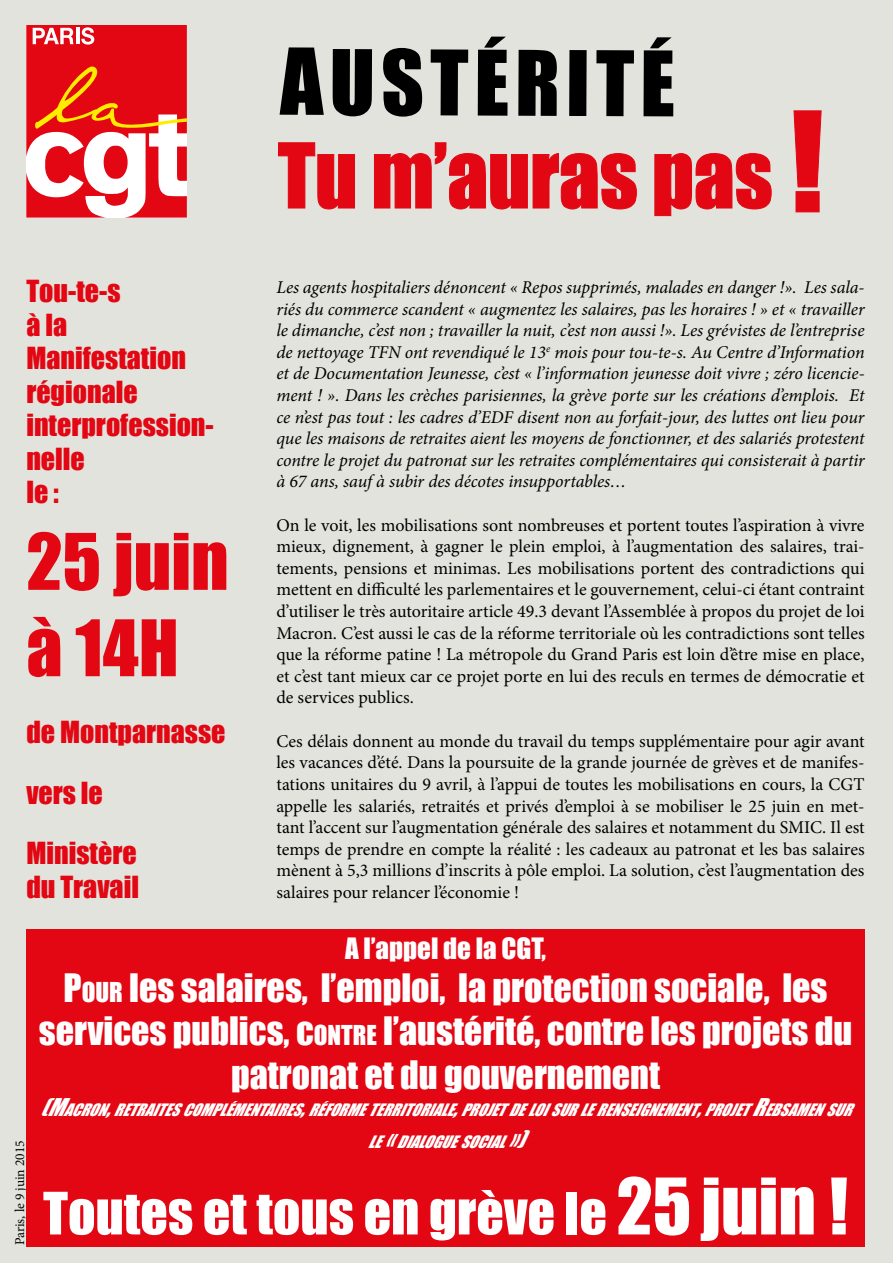
<style>
.page{position:relative;width:893px;height:1263px;background:#e2e3dc}
.page>*{position:absolute;margin:0;border:0;box-sizing:border-box;transform-origin:0 0}
.t1{font:83.4px "Impact";letter-spacing:.065em;color:#000}
.t2{font:82.5px "Impact";color:#e30613}
.t3{font:72px/86.4px "Impact";color:#e30613}
.t4{font:54px "Impact";color:#fff}
.t5{font:36px/43.2px "Impact";color:#fff;text-align:center}
.t6{font:27.9px/33.6px "Impact";color:#e30613}
.t7{font:27px "Impact";color:#fff}
.t8{font:18px/21.6px "Minion Pro";color:#000;text-align:justify}
.t9{font:italic 18px/21.6px "Minion Pro";letter-spacing:-.01em;color:#000;text-align:justify}
.t10{font:italic 15.75px/32.4px "Impact";color:#fff;text-align:center}
.t11{font:13.5px "Minion Pro";color:#000}
.s1{font-size:85.05px}
.s2{font-size:127.8px}
.s3{font-size:25.2px}
.s4{font-size:22.5px}
.s5{font-size:72px}
</style>
<div class="page">
<svg style="left:26px;top:26px;width:161px;height:192px"></svg>
<div style="left:26px;top:929px;width:839px;height:318px;background:#e30613"></div>
<svg style="left:278px;top:142px;width:77px;height:68px;background:#e2cec9"></svg>
<svg style="left:374px;top:142px;width:263px;height:68px;background:#e2cec9"></svg>
<svg style="left:654px;top:153px;width:118px;height:63px;background:#e2cbc6"></svg>
<svg style="left:793px;top:110px;width:29px;height:103px;background:#e2cdc8"></svg>
<h1 class="t1" style="left:280px;top:18px;width:397px"><span class="s1">A</span>USTÉRITÉ</h1>
<h2 class="t2" style="left:278px;top:112px;width:547px">Tu m’auras pas <span class="s2">!</span></h2>
<h3 class="t6" style="left:26px;top:274px;width:189px">Tou-te-s<br>à la<br>Manifestation régionale interprofession&shy;nelle<br>le :</h3>
<h3 class="t3" style="left:26px;top:516px;width:204px">25 juin à 14H</h3>
<p class="t9" style="left:276px;top:276px;width:590px">Les agents hospitaliers dénoncent « Repos supprimés, malades en danger !». Les sala&shy;riés du commerce scandent « augmentez les salaires, pas les horaires ! » et « travailler le dimanche, c’est non ; travailler la nuit, c’est non aussi !». Les grévistes de l’entreprise de nettoyage TFN ont revendiqué le 13<sup>e</sup> mois pour tou-te-s. Au Centre d’Information et de Documentation Jeunesse, c’est « l’information jeunesse doit vivre ; zéro licencie&shy;ment ! ». Dans les crèches parisiennes, la grève porte sur les créations d’emplois. Et ce n’est pas tout : les cadres d’EDF disent non au forfait-jour, des luttes ont lieu pour que les maisons de retraites aient les moyens de fonctionner, et des salariés protestent contre le projet du patronat sur les retraites complémentaires qui consisterait à partir à 67 ans, sauf à subir des décotes insupportables…</p>
<p class="t8" style="left:276px;top:514px;width:590px">On le voit, les mobilisations sont nombreuses et portent toutes l’aspiration à vivre mieux, dignement, à gagner le plein emploi, à l’augmentation des salaires, trai&shy;tements, pensions et minimas. Les mobilisations portent des contradictions qui mettent en difficulté les parlementaires et le gouvernement, celui-ci étant contraint d’utiliser le très autoritaire article 49.3 devant l’Assemblée à propos du projet de loi Macron. C’est aussi le cas de la réforme territoriale où les contradictions sont telles que la réforme patine ! La métropole du Grand Paris est loin d’être mise en place, et c’est tant mieux car ce projet porte en lui des reculs en termes de démocratie et de services publics.</p>
<p class="t8" style="left:276px;top:730px;width:590px">Ces délais donnent au monde du travail du temps supplémentaire pour agir avant les vacances d’été. Dans la poursuite de la grande journée de grèves et de manifes&shy;tations unitaires du 9 avril, à l’appui de toutes les mobilisations en cours, la CGT appelle les salariés, retraités et privés d’emploi à se mobiliser le 25 juin en met&shy;tant l’accent sur l’augmentation générale des salaires et notamment du SMIC. Il est temps de prendre en compte la réalité : les cadeaux au patronat et les bas salaires mènent à 5,3 millions d’inscrits à pôle emploi. La solution, c’est l’augmentation des salaires pour relancer l’économie !</p>
<h3 class="t7" style="left:345px;top:927px;width:202px">A l’appel de la CGT,</h3>
<h3 class="t5" style="left:39px;top:965px;width:815px">P<span class="s3">OUR</span> les salaires, l’emploi, la protection sociale, les services publics, c<span class="s3">ONTRE</span> l’austérité, contre les projets du patronat et du gouvernement</h3>
<p class="t10" style="left:40px;top:1093px;width:823px"><span class="s4">(</span><span class="s4">M</span>ACRON<span class="s4">,</span>RETRAITES COMPLÉMENTAIRES<span class="s4">,</span>RÉFORME TERRITORIALE<span class="s4">,</span>PROJET DE LOI SUR LE RENSEIGNEMENT<span class="s4">,</span>PROJET <span class="s4">R</span>EBSAMEN SUR<br>LE<span class="s4">«</span>DIALOGUE SOCIAL<span class="s4">»)</span></p>
<h3 class="t4" style="left:43px;top:1171px;width:806px">Toutes et tous en grève le <span class="s5">25juin !</span></h3>
<h3 class="t6" style="left:26px;top:701px;width:201px;line-height:60.6px">de Montparnasse vers le<br>Ministère</h3>
<h3 class="t6" style="left:26px;top:869px;width:114px">du Travail</h3>
<p class="t11" style="left:11px;top:1245px;width:107px;rotate:-90deg">Paris, le 9 juin 2015</p>
</div>
